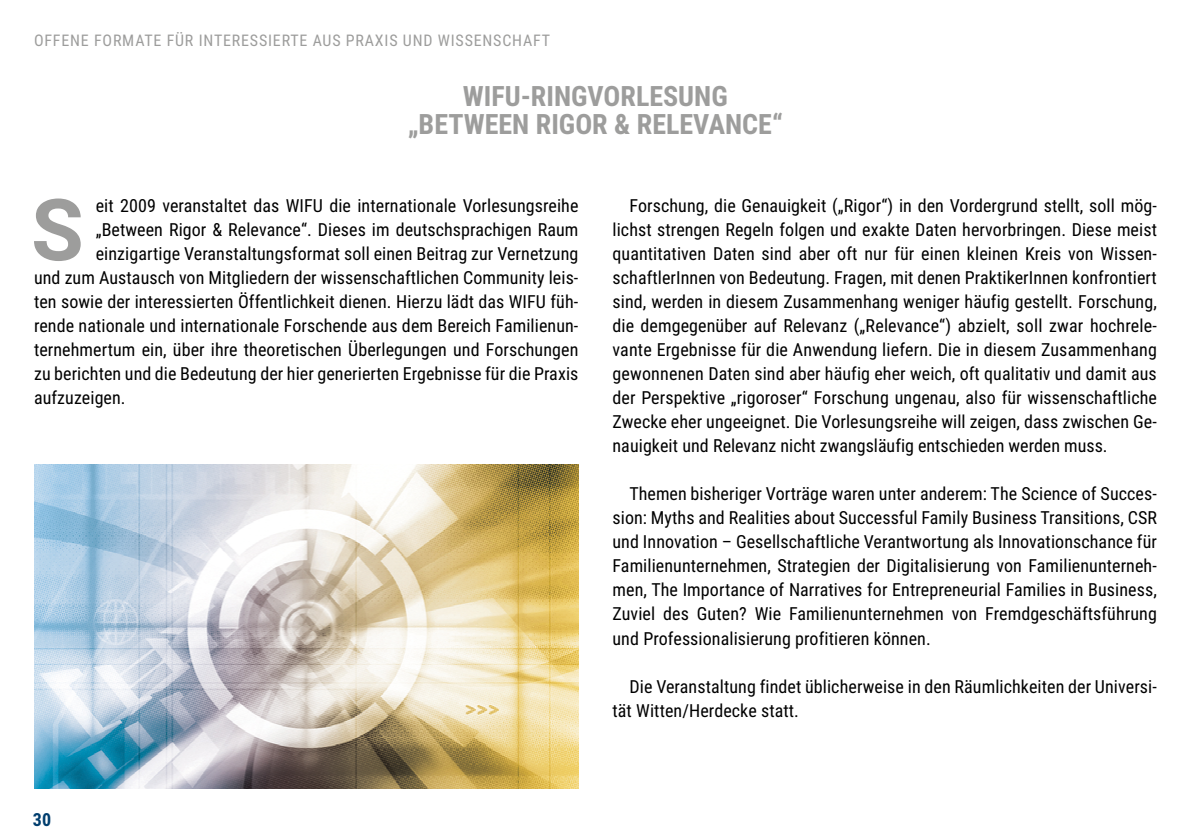
<style>
.page{position:relative;width:1191px;height:840px;background:#fff}
.page>*{position:absolute;margin:0;border:0;box-sizing:border-box;transform-origin:0 0}
.t1{font:700 85.6px "Roboto";color:#9d9d9c}
.t2{font:700 28px/28px "Roboto Condensed";color:#9d9d9c;text-align:center}
.t3{font:18px/24px "Roboto Condensed";letter-spacing:.005em;color:#000;text-align:justify}
.t4{font:700 18px "Roboto Condensed";color:#003e6e}
.t5{font:16px "Roboto Condensed";letter-spacing:.05em;color:#9d9d9c}
</style>
<div class="page">
<img style="left:34px;top:464px;width:544px;height:324px">
<p class="t5" style="left:34px;top:29px;width:517px">OFFENE FORMATE FÜR INTERESSIERTE AUS PRAXIS UND WISSENSCHAFT</p>
<h2 class="t2" style="left:408px;top:81px;width:376px">WIFU-RINGVORLESUNG „BETWEEN RIGOR &amp; RELEVANCE“</h2>
<h1 class="t1" style="left:31px;top:170px;width:54px">S</h1>
<p class="t3" style="left:96px;top:193px;width:484px">eit 2009 veranstaltet das WIFU die internationale Vorlesungsreihe</p>
<p class="t3" style="left:96px;top:217px;width:484px">„Between Rigor &amp; Relevance“. Dieses im deutschsprachigen Raum</p>
<p class="t3" style="left:96px;top:241px;width:484px">einzigartige Veranstaltungsformat soll einen Beitrag zur Vernetzung</p>
<p class="t3" style="left:34px;top:265px;width:546px">und zum Austausch von Mitgliedern der wissenschaftlichen Community leis-</p>
<p class="t3" style="left:34px;top:289px;width:546px">ten sowie der interessierten Öffentlichkeit dienen. Hierzu lädt das WIFU füh-</p>
<p class="t3" style="left:34px;top:313px;width:546px">rende nationale und internationale Forschende aus dem Bereich Familienun-</p>
<p class="t3" style="left:34px;top:337px;width:546px">ternehmertum ein, über ihre theoretischen Überlegungen und Forschungen</p>
<p class="t3" style="left:34px;top:361px;width:546px">zu berichten und die Bedeutung der hier generierten Ergebnisse für die Praxis</p>
<p class="t3" style="left:34px;top:385px;width:93px">aufzuzeigen.</p>
<p class="t3" style="left:612px;top:193px;width:546px;text-indent:17px">Forschung, die Genauigkeit („Rigor“) in den Vordergrund stellt, soll mög&shy;lichst strengen Regeln folgen und exakte Daten hervorbringen. Diese meist quantitativen Daten sind aber oft nur für einen kleinen Kreis von Wissen&shy;schaftlerInnen von Bedeutung. Fragen, mit denen PraktikerInnen konfrontiert sind, werden in diesem Zusammenhang weniger häufig gestellt. Forschung, die demgegenüber auf Relevanz („Relevance“) abzielt, soll zwar hochrele&shy;vante Ergebnisse für die Anwendung liefern. Die in diesem Zusammenhang gewonnenen Daten sind aber häufig eher weich, oft qualitativ und damit aus der Perspektive „rigoroser“ Forschung ungenau, also für wissenschaftliche Zwecke eher ungeeignet. Die Vorlesungsreihe will zeigen, dass zwischen Ge&shy;nauigkeit und Relevanz nicht zwangsläufig entschieden werden muss.</p>
<p class="t3" style="left:612px;top:481px;width:546px;text-indent:17px">Themen bisheriger Vorträge waren unter anderem: The Science of Succes&shy;sion: Myths and Realities about Successful Family Business Transitions, CSR und Innovation – Gesellschaftliche Verantwortung als Innovationschance für Familienunternehmen, Strategien der Digitalisierung von Familienunterneh&shy;men, The Importance of Narratives for Entrepreneurial Families in Business, Zuviel des Guten? Wie Familienunternehmen von Fremdgeschäftsführung und Professionalisierung profitieren können.</p>
<p class="t3" style="left:612px;top:673px;width:546px;text-indent:17px">Die Veranstaltung findet üblicherweise in den Räumlichkeiten der Universi&shy;tät Witten/Herdecke statt.</p>
<p class="t4" style="left:33px;top:806px;width:20px">30</p>
</div>
